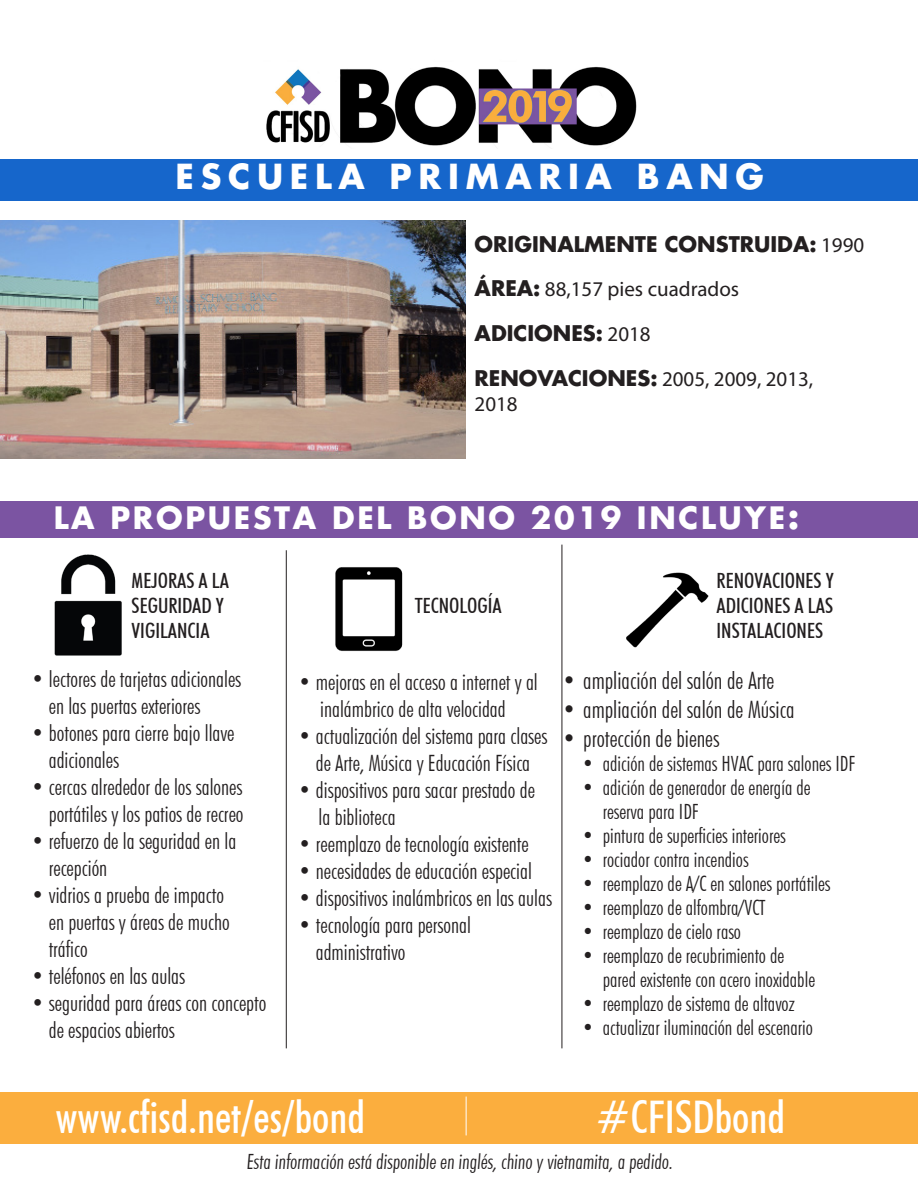
<style>
.page{position:relative;width:918px;height:1188px;background:#fff}
.page>*{position:absolute;margin:0;border:0;box-sizing:border-box;transform-origin:0 0}
.t1{font:500 condensed 45px "Futura BT";color:#fff}
.t2{font:700 33.6px "Futura";letter-spacing:.2em;color:#fff}
.t3{font:700 30px "Futura";letter-spacing:.09em;color:#fff}
.t4{font:300 condensed 24px "Futura BT";color:#231f20}
.t5{font:300 condensed 22.5px/27px "Futura BT";color:#231f20}
.t6{font:300 condensed 21px/24px "Futura BT";color:#231f20}
.t7{font:500 condensed 21px/25.2px "Futura BT";color:#231f20;text-align:justify}
.t8{font:21px "Myriad Pro";color:#231f20}
.t9{font:700 21px "Futura";color:#231f20}
.s1{font-family:"Myriad Pro";font-weight:400}
.s2{font-family:"Futura";font-weight:700}
.s3{font-size:33.6px}
</style>
<div class="page">
<img style="left:266px;top:66px;width:371px;height:80px">
<div style="left:0;top:159px;width:918px;height:42px;background:#1666cb"></div>
<div style="left:0;top:501px;width:918px;height:37px;background:#7b54a2"></div>
<hr style="left:286px;top:550px;width:1px;height:498px;background:#231f20">
<hr style="left:562px;top:545px;width:1px;height:503px;background:#231f20">
<img style="left:626px;top:573px;width:83px;height:75px">
<img style="left:335px;top:567px;width:68px;height:84px">
<img style="left:54px;top:554px;width:68px;height:102px">
<img style="left:0;top:220px;width:465px;height:239px">
<div style="left:0;top:1092px;width:918px;height:52px;background:#fbae3e"></div>
<hr style="left:466px;top:1097px;width:1px;height:38px;background:#fff">
<p class="t2" style="left:175px;top:154px;width:590px">ESCUELA PRIMARIA BANG</p>
<p class="t9" style="left:475px;top:230px;width:391px">ORIGINALMENTE CONSTRUIDA: <span class="s1">1990</span></p>
<p class="t8" style="left:475px;top:276px;width:266px"><span class="s2">ÁREA:</span> 88,157 pies cuadrados</p>
<p class="t9" style="left:475px;top:319px;width:178px">ADICIONES: <span class="s1">2018</span></p>
<p class="t8" style="left:475px;top:366px;width:340px"><span class="s2">RENOVACIONES:</span> 2005, 2009, 2013,</p>
<p class="t8" style="left:475px;top:391px;width:45px">2018</p>
<p class="t3" style="left:54px;top:498px;width:747px">LA PROPUESTA DEL BONO 2019 INCLUYE<span class="s3">:</span></p>
<p class="t7" style="left:132px;top:568px;width:99px">MEJORAS A LA</p>
<p class="t7" style="left:132px;top:593px;width:94px">SEGURIDAD Y</p>
<p class="t7" style="left:132px;top:618px;width:79px">VIGILANCIA</p>
<p class="t5" style="left:49px;top:666px;width:194px;text-indent:-17px">• lectores de tarjetas adicionales en las puertas exteriores</p>
<p class="t5" style="left:49px;top:720px;width:187px;text-indent:-17px">• botones para cierre bajo llave adicionales</p>
<p class="t5" style="left:31px;top:774px;width:214px;text-align:right">• cercas alrededor de los salones portátiles y los patios de recreo</p>
<p class="t5" style="left:49px;top:828px;width:189px;text-indent:-17px">• refuerzo de la seguridad en la recepción</p>
<p class="t5" style="left:49px;top:882px;width:182px;text-indent:-17px">• vidrios a prueba de impacto en puertas y áreas de mucho tráfico</p>
<p class="t5" style="left:31px;top:963px;width:155px">• teléfonos en las aulas</p>
<p class="t5" style="left:49px;top:990px;width:219px;text-indent:-17px">• seguridad para áreas con concepto de espacios abiertos</p>
<p class="t7" style="left:415px;top:593px;width:88px">TECNOLOGÍA</p>
<p class="t5" style="left:298px;top:668px;width:241px;text-align:center">• mejoras en el acceso a internet y al inalámbrico de alta velocidad</p>
<p class="t5" style="left:298px;top:722px;width:251px">• actualización del sistema para clases</p>
<p class="t5" style="left:316px;top:749px;width:216px">de Arte, Música y Educación Física</p>
<p class="t5" style="left:319px;top:776px;width:218px;text-indent:-20px">• dispositivos para sacar prestado de la biblioteca</p>
<p class="t5" style="left:298px;top:830px;width:232px">• reemplazo de tecnología existente</p>
<p class="t5" style="left:298px;top:857px;width:235px">• necesidades de educación especial</p>
<p class="t5" style="left:298px;top:884px;width:255px">• dispositivos inalámbricos en las aulas</p>
<p class="t5" style="left:316px;top:911px;width:157px;text-indent:-17px">• tecnología para personal administrativo</p>
<p class="t7" style="left:717px;top:567px;width:119px">RENOVACIONES Y ADICIONES A LAS INSTALACIONES</p>
<p class="t4" style="left:562px;top:666px;width:214px">• ampliación del salón de Arte</p>
<p class="t4" style="left:562px;top:695px;width:234px">• ampliación del salón de Música</p>
<p class="t4" style="left:562px;top:723px;width:159px">• protección de bienes</p>
<p class="t6" style="left:582px;top:751px;width:275px">• adición de sistemas HVAC para salones IDF</p>
<p class="t6" style="left:603px;top:775px;width:209px;text-indent:-21px">• adición de generador de energía de reserva para IDF</p>
<p class="t6" style="left:582px;top:823px;width:205px">• pintura de superficies interiores</p>
<p class="t6" style="left:582px;top:847px;width:168px">• rociador contra incendios</p>
<p class="t6" style="left:582px;top:871px;width:250px">• reemplazo de A/C en salones portátiles</p>
<p class="t6" style="left:582px;top:895px;width:185px">• reemplazo de alfombra/VCT</p>
<p class="t6" style="left:582px;top:919px;width:161px">• reemplazo de cielo raso</p>
<p class="t6" style="left:603px;top:943px;width:214px;text-indent:-21px">• reemplazo de recubrimiento de pared existente con acero inoxidable</p>
<p class="t6" style="left:582px;top:991px;width:214px">• reemplazo de sistema de altavoz</p>
<p class="t6" style="left:582px;top:1015px;width:233px">• actualizar iluminación del escenario</p>
<p class="t1" style="left:55px;top:1090px;width:311px">www.cfisd.net/es/bond</p>
<p class="t1" style="left:596px;top:1090px;width:191px">#CFISDbond</p>
<p class="t6" style="left:246px;top:1149px;width:430px">Esta información está disponible en inglés, chino y vietnamita, a pedido.</p>
</div>
